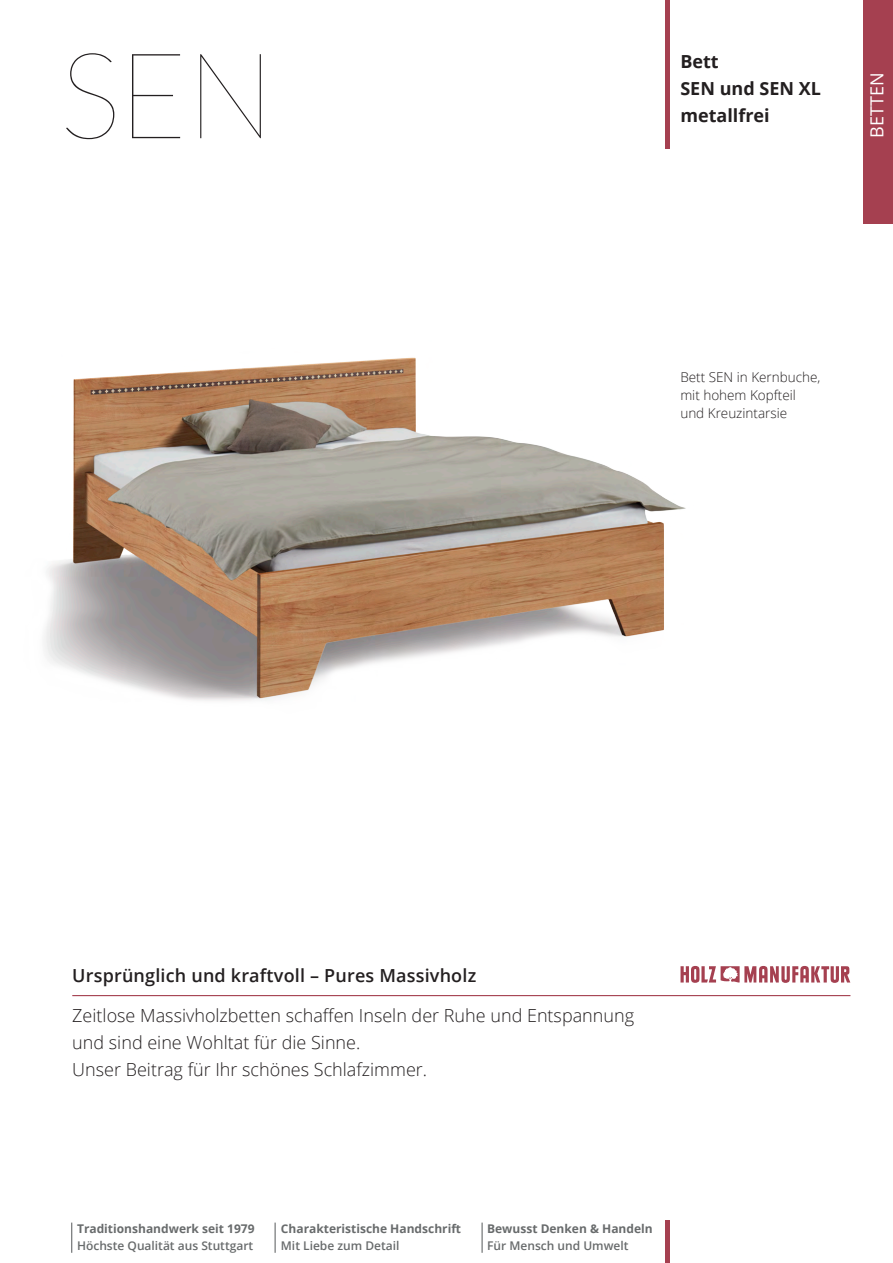
<style>
.page{position:relative;width:893px;height:1263px;background:#fff}
.page>*{position:absolute;margin:0;border:0;box-sizing:border-box;transform-origin:0 0}
.t1{font:100 120px "Lato";color:#231f20}
.t2{font:300 18px/27px "Open Sans";color:#231f20}
.t3{font:600 18px "Open Sans";letter-spacing:.01em;color:#231f20}
.t4{font:700 18px/27px "Open Sans";color:#231f20}
.t5{font:18px "Open Sans";color:#fff}
.t6{font:300 13.5px/18px "Open Sans";color:#231f20}
.t7{font:700 12px "Open Sans";color:#686b6c}
.t8{font:600 12px "Open Sans";color:#686b6c}
</style>
<div class="page">
<div style="left:665px;top:0;width:5px;height:149px;background:#a54050"></div>
<div style="left:665px;top:1220px;width:5px;height:43px;background:#a54050"></div>
<img style="left:44px;top:357px;width:642px;height:344px">
<hr style="left:71px;top:1222px;width:1px;height:31px;background:#686b6c">
<hr style="left:481px;top:1222px;width:2px;height:31px;background:#686b6c">
<hr style="left:275px;top:1222px;width:1px;height:31px;background:#686b6c">
<div style="left:863px;top:0;width:30px;height:223px;background:#a54050"></div>
<svg style="left:680px;top:966px;width:170px;height:17px"></svg>
<hr style="left:72px;top:995px;width:778px;height:1px;background:#a54050">
<h1 class="t1" style="left:60px;top:33px;width:217px">Sen</h1>
<p class="t4" style="left:680px;top:47px;width:142px">Bett<br>SEN und SEN XL</p>
<p class="t4" style="left:680px;top:101px;width:91px">metallfrei</p>
<p class="t5" style="left:864px;top:138px;width:67px;rotate:-90deg">BETTEN</p>
<p class="t6" style="left:680px;top:368px;width:142px">Bett SEN in Kernbuche, mit hohem Kopfteil und Kreuzintarsie</p>
<p class="t3" style="left:72px;top:963px;width:405px">Ursprünglich und kraftvoll – Pures Massivholz</p>
<p class="t2" style="left:72px;top:1001px;width:563px">Zeitlose Massivholzbetten schaffen Inseln der Ruhe und Entspannung und sind eine Wohltat für die Sinne.<br>Unser Beitrag für Ihr schönes Schlafzimmer.</p>
<p class="t7" style="left:77px;top:1220px;width:179px">Traditionshandwerk seit 1979</p>
<p class="t8" style="left:77px;top:1237px;width:178px">Höchste Qualität aus Stuttgart</p>
<p class="t7" style="left:281px;top:1220px;width:182px">Charakteristische Handschrift</p>
<p class="t8" style="left:281px;top:1237px;width:120px">Mit Liebe zum Detail</p>
<p class="t7" style="left:487px;top:1220px;width:167px">Bewusst Denken &amp; Handeln</p>
<p class="t8" style="left:487px;top:1237px;width:143px">Für Mensch und Umwelt</p>
</div>
